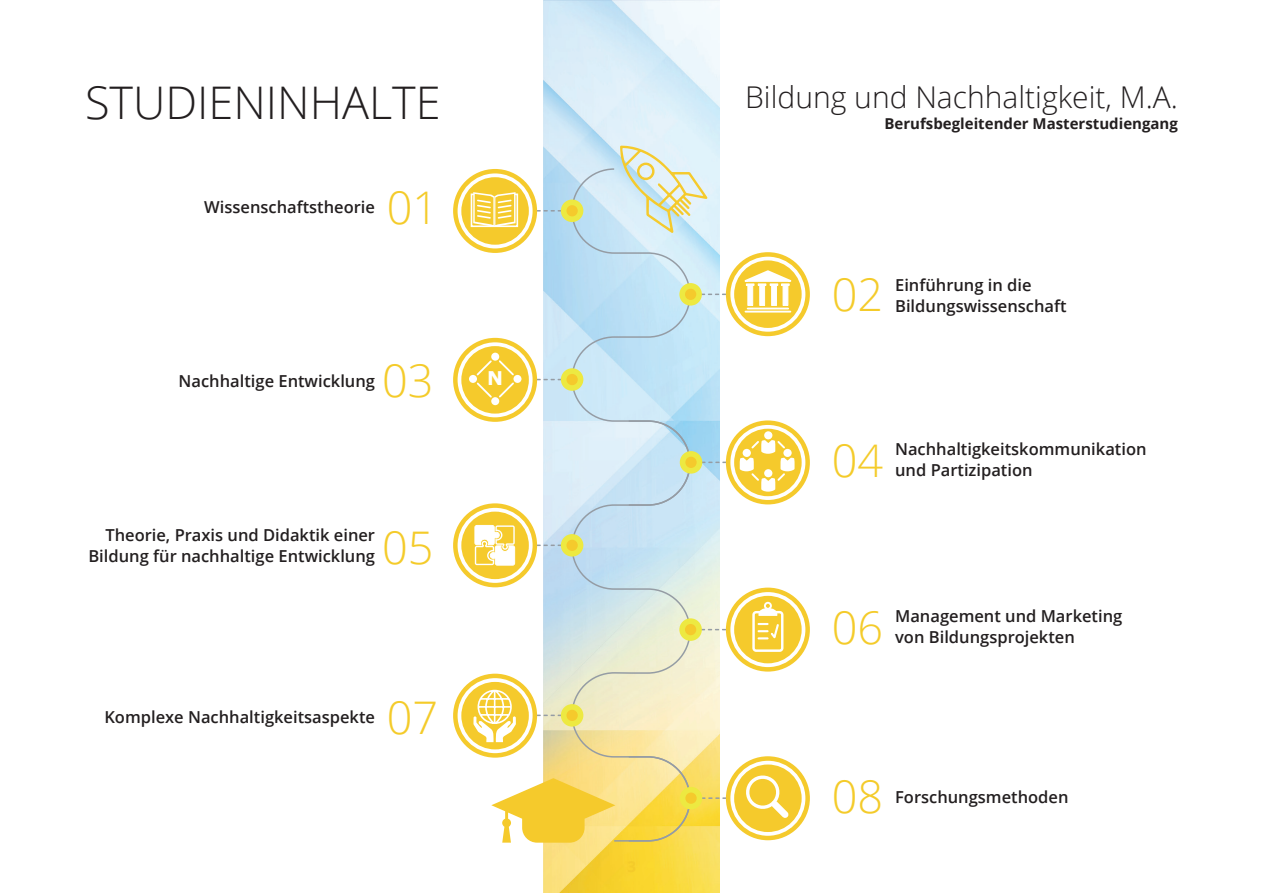
<style>
.page{position:relative;width:1263px;height:893px;background:#fff}
.page>*{position:absolute;margin:0;border:0;box-sizing:border-box;transform-origin:0 0}
.t1{font:300 45px "Open Sans";color:#f4cb2a}
.t2{font:300 45px "Open Sans";color:#231f20}
.t3{font:300 30px "Open Sans";color:#231f20}
.t4{font:700 18.9px "Verdana";color:#fff}
.t5{font:600 16.5px/21px "Open Sans";color:#231f20}
.t6{font:700 15px "Open Sans";color:#231f20}
</style>
<div class="page">
<img style="left:544px;top:0;width:175px;height:893px">
<svg style="left:458px;top:146px;width:347px;height:697px"></svg>
<h1 class="t2" style="left:85px;top:72px;width:357px">STUDIENINHALTE</h1>
<p class="t5" style="left:204px;top:196px;width:172px">Wissenschaftstheorie</p>
<h1 class="t1" style="left:387px;top:177px;width:53px">01</h1>
<p class="t5" style="left:179px;top:370px;width:198px">Nachhaltige Entwicklung</p>
<h1 class="t1" style="left:382px;top:350px;width:53px">03</h1>
<p class="t5" style="left:88px;top:524px;width:288px;text-align:right">Theorie, Praxis und Didaktik einer<br>Bildung für nachhaltige Entwicklung</p>
<h1 class="t1" style="left:382px;top:517px;width:53px">05</h1>
<p class="t4" style="left:487px;top:366px;width:17px">N</p>
<p class="t5" style="left:104px;top:706px;width:272px">Komplexe Nachhaltigkeitsaspekte</p>
<h1 class="t1" style="left:387px;top:686px;width:53px">07</h1>
<h2 class="t3" style="left:745px;top:77px;width:434px">Bildung und Nachhaltigkeit, M.A.</h2>
<p class="t6" style="left:884px;top:113px;width:295px">Berufsbegleitender Masterstudiengang</p>
<h1 class="t1" style="left:832px;top:263px;width:53px">02</h1>
<p class="t5" style="left:895px;top:274px;width:173px">Einführung in die<br>Bildungswissenschaft</p>
<h1 class="t1" style="left:832px;top:429px;width:53px">04</h1>
<p class="t5" style="left:895px;top:438px;width:253px">Nachhaltigkeitskommunikation und Partizipation</p>
<h1 class="t1" style="left:832px;top:596px;width:53px">06</h1>
<p class="t5" style="left:895px;top:605px;width:229px">Management und Marketing von Bildungsprojekten</p>
<h1 class="t1" style="left:832px;top:766px;width:53px">08</h1>
<p class="t5" style="left:895px;top:786px;width:175px">Forschungsmethoden</p>
</div>
